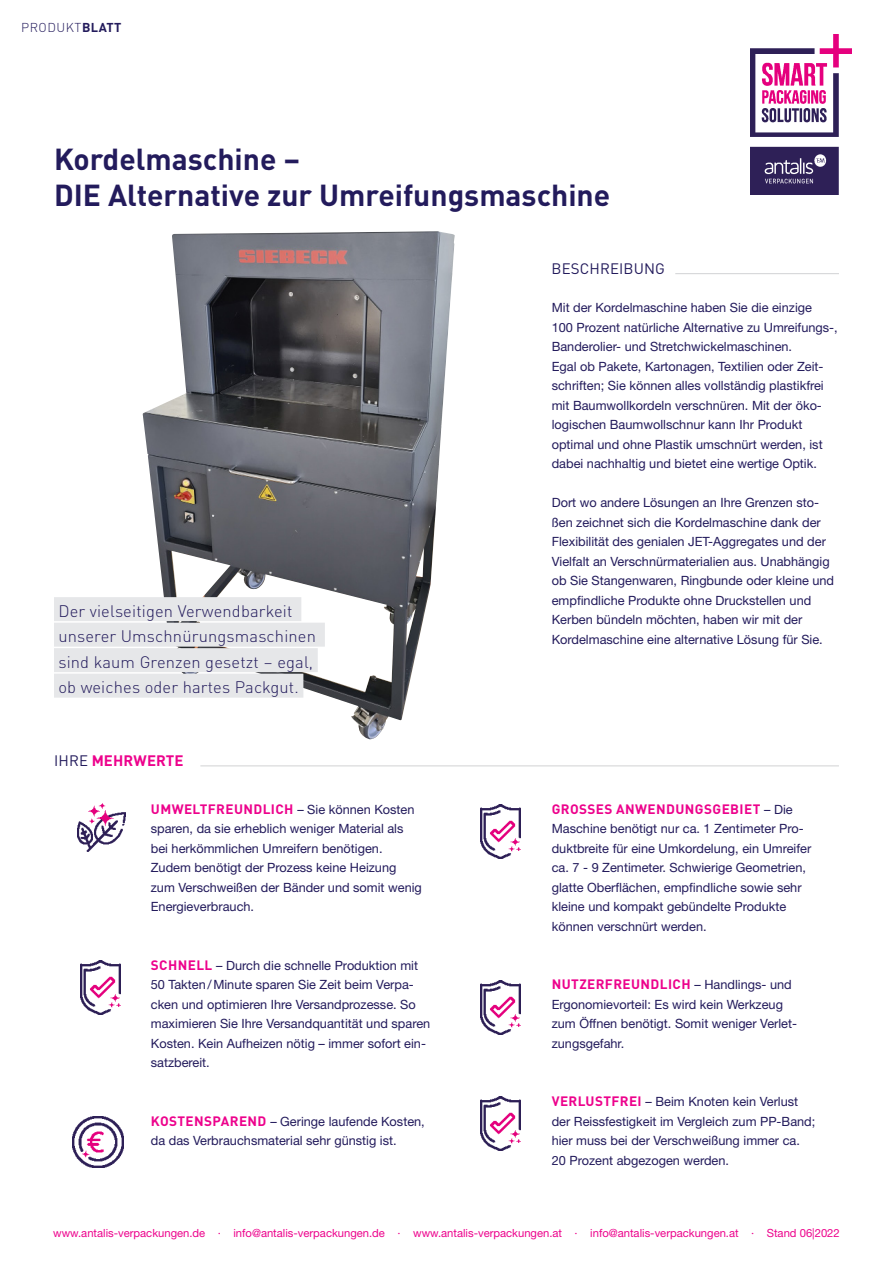
<style>
.page{position:relative;width:893px;height:1263px;background:#fff}
.page>*{position:absolute;margin:0;border:0;box-sizing:border-box;transform-origin:0 0}
.t1{font:700 30px "DINOT";color:#231b5c}
.Image-Title{font:300 16.5px "DINOT";letter-spacing:.01em;color:#231b5c}
.t2{font:700 15px "DINOT";letter-spacing:.01em;color:#ed028c}
.t3{font:15px "DINOT";letter-spacing:.01em;color:#231b5c}
.Mehrwert-Umwelt{font:700 13.5px "DINOT";letter-spacing:.03em;color:#ed028c}
.Mehrwert-Umwelt-2{font:12.75px/19.5px "Helvetica Neue LT Std";color:#231b5c}
.Body{font:12.75px/19.5px "Helvetica Neue LT Std";color:#231b5c}
.t4{font:300 12.75px "DINOT";letter-spacing:.04em;color:#231b5c}
.t5{font:11.25px "Helvetica Neue LT Std";color:#ed028c}
.s1{font-weight:700}
.s2{font-weight:400;color:#231b5c}
.s3{font-family:"Helvetica Neue LT Std";font-weight:400;font-size:12.75px;color:#231b5c}
.s4{font-family:"DINOT";font-weight:700;font-size:13.5px;color:#ed028c}
</style>
<div class="page">
<hr style="left:675px;top:273px;width:164px;height:1px;background:#d1d2d4">
<img style="left:750px;top:35px;width:102px;height:160px">
<hr style="left:200px;top:765px;width:639px;height:1px;background:#d1d2d4">
<img style="left:481px;top:805px;width:40px;height:54px">
<img style="left:77px;top:803px;width:49px;height:49px">
<img style="left:481px;top:980px;width:40px;height:54px">
<img style="left:80px;top:960px;width:40px;height:55px">
<img style="left:142px;top:231px;width:313px;height:508px">
<div style="left:54px;top:597px;width:247px;height:24px;background:#e6e7e9"></div>
<div style="left:54px;top:623px;width:271px;height:24px;background:#e6e7e9"></div>
<div style="left:54px;top:648px;width:264px;height:24px;background:#e6e7e9"></div>
<div style="left:54px;top:674px;width:249px;height:24px;background:#e6e7e9"></div>
<img style="left:481px;top:1096px;width:40px;height:55px">
<img style="left:73px;top:1116px;width:51px;height:51px">
<p class="t4" style="left:21px;top:18px;width:102px">PRODUKT<span class="s1">BLATT</span></p>
<p class="t1" style="left:54px;top:135px;width:248px">Kordelmaschine –</p>
<p class="t1" style="left:54px;top:171px;width:558px">DIE Alternative zur Umreifungsmaschine</p>
<p class="Image-Title" style="left:58px;top:598px;width:236px">Der vielseitigen Verwendbarkeit</p>
<p class="Image-Title" style="left:58px;top:624px;width:259px">unserer Umschnürungsmaschinen</p>
<p class="Image-Title" style="left:58px;top:649px;width:256px">sind kaum Grenzen gesetzt – egal,</p>
<p class="Image-Title" style="left:58px;top:675px;width:242px">ob weiches oder hartes Packgut.</p>
<p class="t2" style="left:54px;top:749px;width:131px"><span class="s2">IHRE</span> MEHRWERTE</p>
<p class="Mehrwert-Umwelt" style="left:151px;top:798px;width:265px">UMWELTFREUNDLICH <span class="s3">– Sie können Kosten</span></p>
<p class="Mehrwert-Umwelt-2" style="left:151px;top:819px;width:273px">sparen, da sie erheblich weniger Material als bei herkömmlichen Umreifern benötigen.<br>Zudem benötigt der Prozess keine Heizung zum Verschweißen der Bänder und somit wenig Energieverbrauch.</p>
<p class="Mehrwert-Umwelt-2" style="left:151px;top:955px;width:281px"><span class="s4">SCHNELL</span> – Durch die schnelle Produktion mit 50 Takten/Minute sparen Sie Zeit beim Verpa&shy;cken und optimieren Ihre Versandprozesse. So maximieren Sie Ihre Versandquantität und sparen Kosten. Kein Aufheizen nötig – immer sofort ein&shy;satzbereit.</p>
<p class="Mehrwert-Umwelt-2" style="left:151px;top:1111px;width:275px"><span class="s4">KOSTENSPAREND</span> – Geringe laufende Kosten, da das Verbrauchsmaterial sehr günstig ist.</p>
<p class="t3" style="left:551px;top:257px;width:115px">BESCHREIBUNG</p>
<p class="Body" style="left:552px;top:298px;width:287px">Mit der Kordelmaschine haben Sie die einzige<br>100 Prozent natürliche Alternative zu Umreifungs-, Banderolier- und Stretchwickelmaschinen.<br>Egal ob Pakete, Kartonagen, Textilien oder Zeit&shy;schriften; Sie können alles vollständig plastikfrei mit Baumwollkordeln verschnüren. Mit der öko&shy;logischen Baumwollschnur kann Ihr Produkt optimal und ohne Plastik umschnürt werden, ist dabei nachhaltig und bietet eine wertige Optik.</p>
<p class="Body" style="left:552px;top:493px;width:284px">Dort wo andere Lösungen an Ihre Grenzen sto&shy;ßen zeichnet sich die Kordelmaschine dank der Flexibilität des genialen JET-Aggregates und der Vielfalt an Verschnürmaterialien aus. Unabhängig ob Sie Stangenwaren, Ringbunde oder kleine und empfindliche Produkte ohne Druckstellen und Kerben bündeln möchten, haben wir mit der Kordelmaschine eine alternative Lösung für Sie.</p>
<p class="Mehrwert-Umwelt" style="left:552px;top:798px;width:242px">GROSSES ANWENDUNGSGEBIET <span class="s3">– Die</span></p>
<p class="Mehrwert-Umwelt-2" style="left:552px;top:819px;width:261px">Maschine benötigt nur ca. 1 Zentimeter Pro&shy;duktbreite für eine Umkordelung, ein Umreifer ca. 7 - 9 Zentimeter. Schwierige Geometrien, glatte Oberflächen, empfindliche sowie sehr kleine und kompakt gebündelte Produkte können verschnürt werden.</p>
<p class="Mehrwert-Umwelt" style="left:552px;top:974px;width:242px">NUTZERFREUNDLICH <span class="s3">– Handlings- und</span></p>
<p class="Mehrwert-Umwelt-2" style="left:552px;top:994px;width:247px">Ergonomievorteil: Es wird kein Werkzeug zum Öffnen benötigt. Somit weniger Verlet&shy;zungsgefahr.</p>
<p class="Mehrwert-Umwelt-2" style="left:552px;top:1092px;width:265px"><span class="s4">VERLUSTFREI</span> – Beim Knoten kein Verlust der Reissfestigkeit im Vergleich zum PP-Band; hier muss bei der Verschweißung immer ca.<br>20 Prozent abgezogen werden.</p>
<p class="t5" style="left:53px;top:1226px;width:788px">www.antalis-verpackungen.de · info@antalis-verpackungen.de · www.antalis-verpackungen.at · info@antalis-verpackungen.at · Stand 06|2022</p>
</div>
